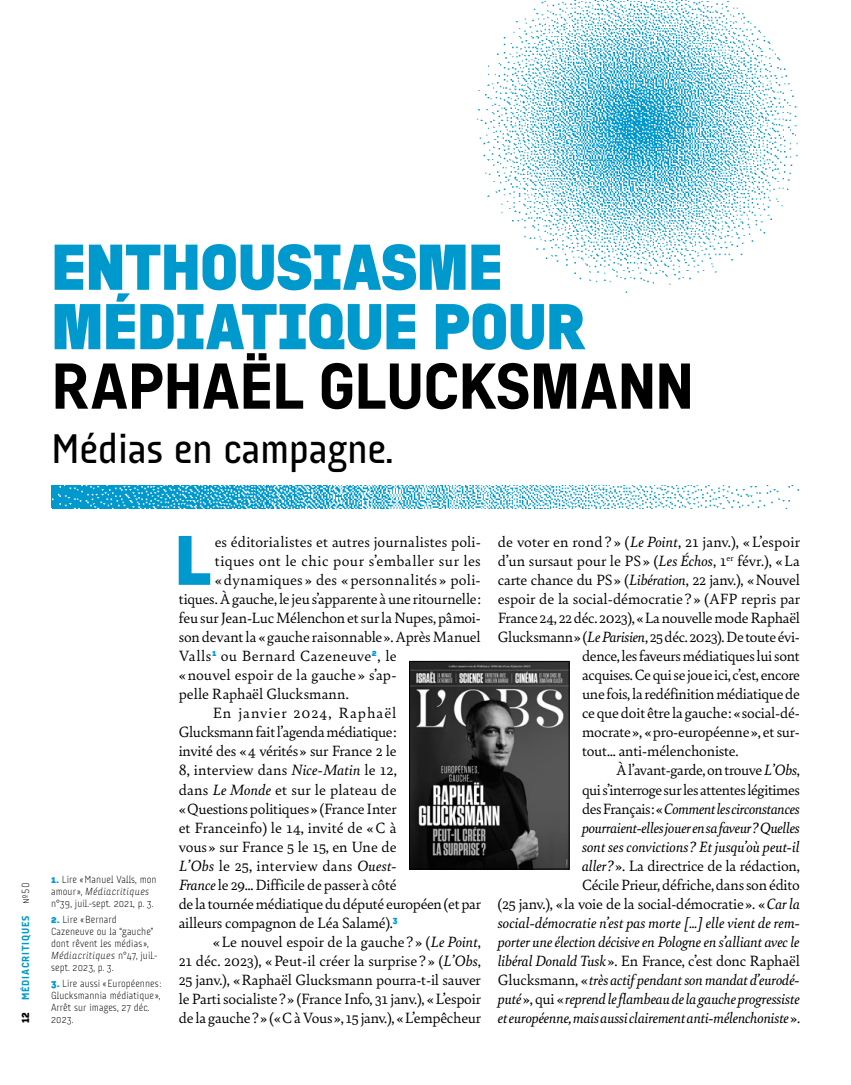
<style>
.page{position:relative;width:851px;height:1085px;background:#fff}
.page>*{position:absolute;margin:0;border:0;box-sizing:border-box;transform-origin:0 0}
.t1{font:71.4px "Audimat 3000 Gras";color:#0099ce}
.t2{font:66px/59.4px "Audimat 3000 Gras";letter-spacing:-.015em;color:#0099ce}
.t3{font:66px "Audimat 3000 Mi gras";letter-spacing:-.015em;color:#000}
.t4{font:42px "Audimat 3000 Regulier";letter-spacing:-.005em;color:#000}
.t5{font:15.75px "Bely";letter-spacing:-.015em;color:#000}
.t6{font:italic 15.75px "Bely";letter-spacing:-.01em;color:#000}
.t7{font:15.75px "Bely";letter-spacing:.005em;color:#000}
.t8{font:15.75px "Bely";letter-spacing:.01em;color:#000}
.t9{font:15.75px "Bely";letter-spacing:.025em;color:#000}
.t10{font:15.75px "Bely";letter-spacing:.015em;color:#000}
.t11{font:15.75px "Bely";letter-spacing:.02em;color:#000}
.t12{font:15.75px "Bely";letter-spacing:.03em;color:#000}
.t13{font:15.75px "Bely";letter-spacing:.06em;color:#000}
.t14{font:10.5px/12px "Audimat 3000 Leger";letter-spacing:.01em;color:#000}
.t15{font:10.5px "Audimat 3000 Leger Italique";letter-spacing:.03em;color:#000}
.t16{font:10.5px "Audimat 3000 Mi gras";letter-spacing:.075em;color:#0099ce}
.s1{font-family:"Audimat 3000 Gras";color:#000}
.s2{font-family:"Audimat 3000 Leger";color:#000}
.s3{font-family:"Audimat 3000 Gras";color:#0099ce}
.s4{font-family:"Audimat 3000 Leger"}
.s5{font-style:italic}
.s6{font-style:normal}
</style>
<div class="page">
<img style="left:476px;top:0;width:322px;height:293px">
<img style="left:51px;top:485px;width:748px;height:23px">
<img style="left:411px;top:663px;width:156px;height:204px">
<div style="left:409px;top:661px;width:160px;height:208px;border:1px solid #000"></div>
<h2 class="t2" style="left:51px;top:236px;width:536px">ENTHOUSIASME<br>MÉDIATIQUE POUR</h2>
<h2 class="t3" style="left:51px;top:346px;width:644px">RAPHAËL GLUCKSMANN</h2>
<h3 class="t4" style="left:51px;top:424px;width:343px">Médias en campagne.</h3>
<p class="t16" style="left:19px;top:1023px;width:142px;rotate:-90deg"><span class="s1">12</span> MÉDIACRITIQUES <span class="s2">№50</span></p>
<p class="t14" style="left:51px;top:872px;width:107px"><span class="s3">1.</span> Lire « Manuel Valls, mon</p>
<p class="t15" style="left:51px;top:884px;width:100px"><span class="s4">amour »,</span> Médiacritiques</p>
<p class="t14" style="left:51px;top:896px;width:104px">n°39, juil.-sept. 2021, p. 3.</p>
<p class="t14" style="left:51px;top:913px;width:104px"><span class="s3">2.</span> Lire « Bernard<br>Cazeneuve ou la “gauche” dont rêvent les médias »,</p>
<p class="t15" style="left:51px;top:949px;width:108px">Médiacritiques <span class="s4">n°47, juil.-</span></p>
<p class="t14" style="left:51px;top:961px;width:64px">sept. 2023, p. 3.</p>
<p class="t14" style="left:51px;top:977px;width:112px"><span class="s3">3.</span> Lire aussi « Européennes :<br>Glucksmannia médiatique »,<br>Arrêt sur images, 27 déc.<br>2023.</p>
<h1 class="t1" style="left:175px;top:517px;width:38px">L</h1>
<p class="t8" style="left:215px;top:530px;width:267px">es éditorialistes et autres journalistes poli-</p>
<p class="t9" style="left:215px;top:549px;width:267px">tiques ont le chic pour s’emballer sur les</p>
<p class="t10" style="left:215px;top:568px;width:267px">« dynamiques » des « personnalités » poli-</p>
<p class="t5" style="left:179px;top:587px;width:303px">tiques. À gauche, le jeu s’apparente à une ritournelle :</p>
<p class="t5" style="left:179px;top:606px;width:303px">feu sur Jean-Luc Mélenchon et sur la Nupes, pâmoi-</p>
<p class="t5" style="left:179px;top:625px;width:303px">son devant la « gauche raisonnable ». Après Manuel</p>
<p class="t12" style="left:179px;top:644px;width:219px">Valls<sup>1</sup> ou Bernard Cazeneuve<sup>2</sup>, le</p>
<p class="t7" style="left:179px;top:663px;width:219px">« nouvel espoir de la gauche » s’ap-</p>
<p class="t7" style="left:179px;top:682px;width:172px">pelle Raphaël Glucksmann.</p>
<p class="t13" style="left:213px;top:701px;width:185px">En janvier 2024, Raphaël</p>
<p class="t5" style="left:179px;top:720px;width:219px">Glucksmann fait l’agenda médiatique :</p>
<p class="t5" style="left:179px;top:739px;width:219px">invité des « 4 vérités » sur France 2 le</p>
<p class="t8" style="left:179px;top:759px;width:219px">8, interview dans <span class="s5">Nice-Matin</span> le 12,</p>
<p class="t8" style="left:179px;top:778px;width:219px">dans <span class="s5">Le Monde</span> et sur le plateau de</p>
<p class="t5" style="left:179px;top:797px;width:219px">« Questions politiques » (France Inter</p>
<p class="t7" style="left:179px;top:816px;width:219px">et Franceinfo) le 14, invité de « C à</p>
<p class="t5" style="left:179px;top:835px;width:219px">vous » sur France 5 le 15, en Une de</p>
<p class="t11" style="left:179px;top:854px;width:219px"><span class="s5">L’Obs</span> le 25, interview dans <span class="s5">Ouest-</span></p>
<p class="t5" style="left:179px;top:873px;width:219px"><span class="s5">France</span> le 29… Difficile de passer à côté</p>
<p class="t5" style="left:179px;top:892px;width:303px">de la tournée médiatique du député européen (et par</p>
<p class="t5" style="left:179px;top:911px;width:220px">ailleurs compagnon de Léa Salamé).<sup>3</sup></p>
<p class="t5" style="left:213px;top:930px;width:269px">« Le nouvel espoir de la gauche ? » (<span class="s5">Le Point</span>,</p>
<p class="t5" style="left:179px;top:949px;width:303px">21 déc. 2023), « Peut-il créer la surprise ? » (<span class="s5">L’Obs</span>,</p>
<p class="t5" style="left:179px;top:968px;width:303px">25 janv.), « Raphaël Glucksmann pourra-t-il sauver</p>
<p class="t5" style="left:179px;top:987px;width:304px">le Parti socialiste ? » (France Info, 31 janv.), « L’espoir</p>
<p class="t5" style="left:179px;top:1006px;width:304px">de la gauche ? » (« C à Vous », 15 janv.), « L’empêcheur</p>
<p class="t7" style="left:497px;top:530px;width:303px">de voter en rond ? » (<span class="s5">Le Point</span>, 21 janv.), « L’espoir</p>
<p class="t5" style="left:497px;top:549px;width:303px">d’un sursaut pour le PS » (<span class="s5">Les Échos</span>, 1<sup>er</sup> févr.), « La</p>
<p class="t5" style="left:497px;top:568px;width:303px">carte chance du PS » (<span class="s5">Libération</span>, 22 janv.), « Nouvel</p>
<p class="t5" style="left:497px;top:587px;width:304px">espoir de la social-démocratie ? » (AFP repris par</p>
<p class="t5" style="left:497px;top:606px;width:304px">France 24, 22 déc. 2023), « La nouvelle mode Raphaël</p>
<p class="t5" style="left:497px;top:625px;width:303px">Glucksmann » (<span class="s5">Le Parisien</span>, 25 déc. 2023). De toute évi-</p>
<p class="t5" style="left:582px;top:644px;width:219px">dence, les faveurs médiatiques lui sont</p>
<p class="t5" style="left:582px;top:663px;width:219px">acquises. Ce qui se joue ici, c’est, encore</p>
<p class="t5" style="left:582px;top:682px;width:219px">une fois, la redéfinition médiatique de</p>
<p class="t5" style="left:582px;top:701px;width:219px">ce que doit être la gauche : « social-dé-</p>
<p class="t5" style="left:582px;top:720px;width:219px">mocrate », « pro-européenne », et sur-</p>
<p class="t5" style="left:582px;top:739px;width:158px">tout… anti-mélenchoniste.</p>
<p class="t5" style="left:616px;top:759px;width:185px">À l’avant-garde, on trouve <span class="s5">L’Obs</span>,</p>
<p class="t5" style="left:582px;top:778px;width:219px">qui s’interroge sur les attentes légitimes</p>
<p class="t6" style="left:582px;top:797px;width:219px"><span class="s6">des Français : «</span> Comment les circonstances</p>
<p class="t6" style="left:582px;top:816px;width:219px">pourraient-elles jouer en sa faveur ? Quelles</p>
<p class="t6" style="left:582px;top:835px;width:219px">sont ses convictions ? Et jusqu’où peut-il</p>
<p class="t5" style="left:582px;top:854px;width:219px"><span class="s5">aller ?</span> ». La directrice de la rédaction,</p>
<p class="t5" style="left:582px;top:873px;width:219px">Cécile Prieur, défriche, dans son édito</p>
<p class="t5" style="left:497px;top:892px;width:303px">(25 janv.), « la voie de la social-démocratie ». « <span class="s5">Car la</span></p>
<p class="t6" style="left:497px;top:911px;width:303px">social-démocratie n’est pas morte […] elle vient de rem-</p>
<p class="t6" style="left:497px;top:930px;width:303px">porter une élection décisive en Pologne en s’alliant avec le</p>
<p class="t5" style="left:497px;top:949px;width:303px"><span class="s5">libéral Donald Tusk</span> ». En France, c’est donc Raphaël</p>
<p class="t6" style="left:497px;top:968px;width:303px"><span class="s6">Glucksmann, «</span> très actif pendant son mandat d’eurodé-</p>
<p class="t6" style="left:497px;top:987px;width:303px">puté <span class="s6">», qui «</span> reprend le flambeau de la gauche progressiste</p>
<p class="t6" style="left:497px;top:1006px;width:304px">et européenne, mais aussi clairement anti-mélenchoniste <span class="s6">».</span></p>
</div>
